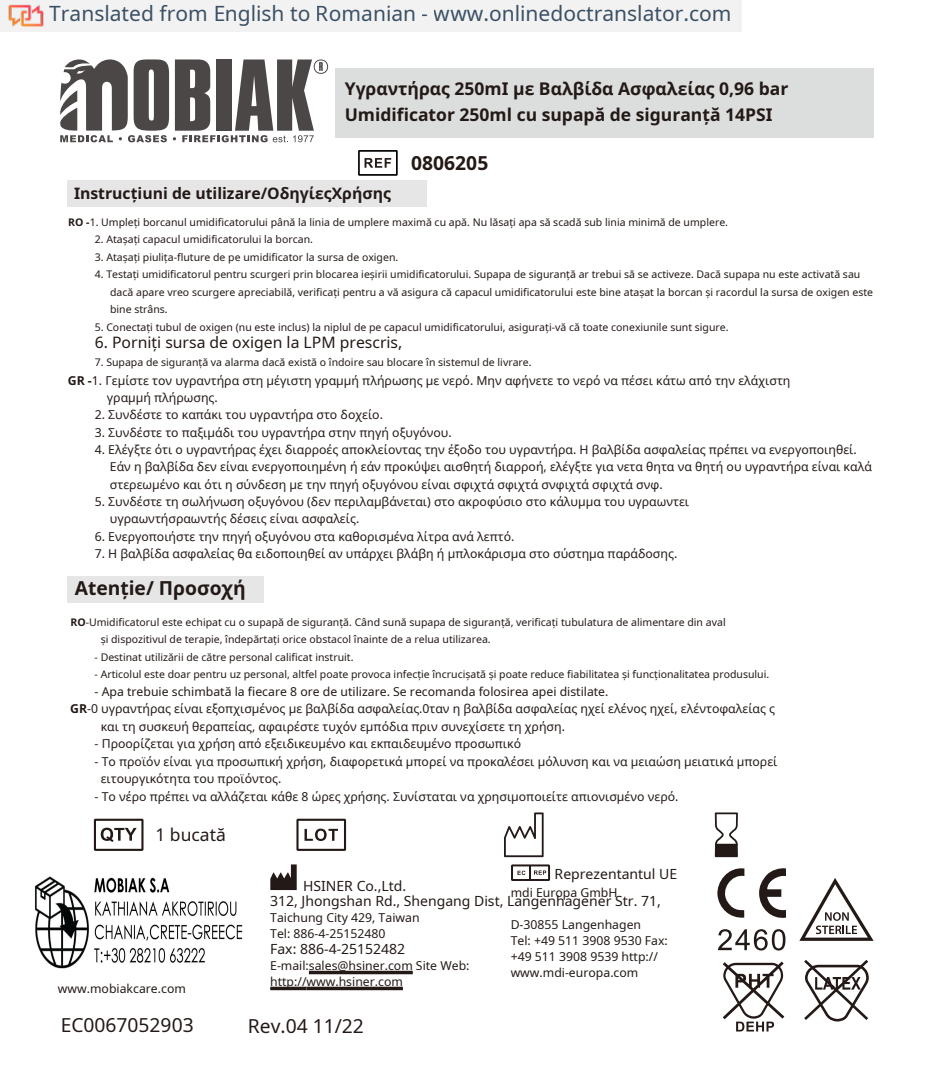
<style>
.page{position:relative;width:933px;height:1092px;background:#fff}
.page>*{position:absolute;margin:0;border:0;box-sizing:border-box;transform-origin:0 0}
.t1{font:21px "Noto Sans";color:rgb(15 43 70/.8)}
.t2{font:19.25px "Noto Sans";color:#231916}
.t3{font:700 19.25px "Noto Sans";color:#231916}
.t4{font:700 17.5px/25.6px "Noto Sans";color:#231916}
.t5{font:17.5px "Noto Sans";color:#231916}
.t6{font:700 15.75px "Noto Sans";color:#231916}
.t7{font:15.75px "Noto Sans";color:#231916}
.t8{font:14px "Noto Sans";color:#231916}
.t9{font:12.25px/16.1px "Noto Sans";color:#231916}
.t10{font:10.5px/17.5px "Noto Sans";color:#231916}
.s1{font-weight:700}
</style>
<div class="page">
<div style="left:67px;top:576px;width:197px;height:26px;background:#e6e6e7"></div>
<div style="left:67px;top:180px;width:360px;height:26px;background:#e6e6e7"></div>
<svg style="left:60px;top:59px;width:268px;height:83px"></svg>
<svg style="left:358px;top:150px;width:40px;height:26px"></svg>
<svg style="left:511px;top:864px;width:39px;height:16px"></svg>
<svg style="left:270px;top:864px;width:27px;height:26px"></svg>
<svg style="left:296px;top:818px;width:50px;height:32px"></svg>
<svg style="left:94px;top:818px;width:49px;height:32px"></svg>
<svg style="left:715px;top:812px;width:23px;height:45px"></svg>
<svg style="left:504px;top:812px;width:39px;height:45px"></svg>
<svg style="left:800px;top:878px;width:73px;height:62px"></svg>
<svg style="left:759px;top:868px;width:27px;height:50px"></svg>
<svg style="left:717px;top:868px;width:27px;height:50px"></svg>
<svg style="left:718px;top:929px;width:67px;height:21px"></svg>
<svg style="left:722px;top:961px;width:62px;height:70px"></svg>
<svg style="left:804px;top:960px;width:65px;height:61px"></svg>
<div style="left:335px;top:68px;width:538px;height:69px;background:#dcdddd"></div>
<img style="left:35px;top:876px;width:208px;height:93px">
<svg style="left:309px;top:970px;width:104px;height:4px"></svg>
<svg style="left:270px;top:986px;width:36px;height:4px"></svg>
<svg style="left:306px;top:986px;width:97px;height:4px"></svg>
<div style="left:0;top:0;width:742px;height:32px;background:#f2f2f2"></div>
<img style="left:9px;top:4px;width:35px;height:23px">
<h1 class="t1" style="left:49px;top:-1px;width:683px">Translated from English to Romanian - www.onlinedoctranslator.com</h1>
<h3 class="t4" style="left:345px;top:75px;width:445px">Υγραντήρας 250mΙ με Βαλβίδα Ασφαλείας 0,96 bar<br>Umidificator 250ml cu supapă de siguranță 14PSI</h3>
<h2 class="t3" style="left:411px;top:149px;width:79px">0806205</h2>
<p class="t6" style="left:74px;top:182px;width:318px">Instrucțiuni de utilizare/ΟδηγίεςΧρήσης</p>
<p class="t10" style="left:68px;top:213px;width:661px"><span class="s1">RO -</span>1. Umpleți borcanul umidificatorului până la linia de umplere maximă cu apă. Nu lăsați apa să scadă sub linia minimă de umplere.</p>
<p class="t10" style="left:95px;top:230px;width:220px">2. Atașați capacul umidificatorului la borcan.</p>
<p class="t10" style="left:95px;top:248px;width:305px">3. Atașați piulița-fluture de pe umidificator la sursa de oxigen.</p>
<p class="t10" style="left:110px;top:265px;width:764px;text-indent:-15px">4. Testați umidificatorul pentru scurgeri prin blocarea ieșirii umidificatorului. Supapa de siguranță ar trebui să se activeze. Dacă supapa nu este activată sau dacă apare vreo scurgere apreciabilă, verificați pentru a vă asigura că capacul umidificatorului este bine atașat la borcan și racordul la sursa de oxigen este bine strâns.</p>
<p class="t10" style="left:95px;top:318px;width:635px">5. Conectați tubul de oxigen (nu este inclus) la niplul de pe capacul umidificatorului, asigurați-vă că toate conexiunile sunt sigure.</p>
<p class="t7" style="left:95px;top:331px;width:309px">6. Porniți sursa de oxigen la LPM prescris,</p>
<p class="t10" style="left:95px;top:353px;width:438px">7. Supapa de siguranță va alarma dacă există o îndoire sau blocare în sistemul de livrare.</p>
<p class="t9" style="left:107px;top:371px;width:685px;line-height:17.2px;text-indent:-39px"><span class="s1">GR -</span>1. Γεμίστε τον υγραντήρα στη μέγιστη γραμμή πλήρωσης με νερό. Μην αφήνετε το νερό να πέσει κάτω από την ελάχιστη γραμμή πλήρωσης.</p>
<p class="t9" style="left:95px;top:406px;width:290px">2. Συνδέστε το καπάκι του υγραντήρα στο δοχείο.</p>
<p class="t9" style="left:95px;top:424px;width:358px">3. Συνδέστε το παξιμάδι του υγραντήρα στην πηγή οξυγόνου.</p>
<p class="t9" style="left:110px;top:441px;width:763px;line-height:17.2px;text-indent:-15px">4. Ελέγξτε ότι o υγραντήρας έχει διαρροές αποκλείοντας την έξοδο του υγραντήρα. Η βαλβίδα ασφαλείας πρέπει να ενεργοποιηθεί.<br>Εάν η βαλβίδα δεν είναι ενεργοποιημένη ή εάν προκύψει αισθητή διαρροή, ελέγξτε για νετα θητα να θητή ου υγραντήρα είναι καλά στερεωμένο και ότι η σύνδεση με την πηγή οξυγόνου είναι σφιχτά σφιχτά σνφιχτά σφιχτά σνφ.</p>
<p class="t9" style="left:110px;top:492px;width:581px;line-height:17.2px;text-indent:-15px">5. Συνδέστε τη σωλήνωση οξυγόνου (δεν περιλαμβάνεται) στο ακροφύσιο στο κάλυμμα του υγραωντει υγραωντήσραωντής δέσεις είναι ασφαλείς.</p>
<p class="t9" style="left:95px;top:528px;width:421px">6. Ενεργοποιήστε την πηγή οξυγόνου στα καθορισμένα λίτρα ανά λεπτό.</p>
<p class="t9" style="left:95px;top:545px;width:584px">7. Η βαλβίδα ασφαλείας θα ειδοποιηθεί αν υπάρχει βλάβη ή μπλοκάρισμα στο σύστημα παράδοσης.</p>
<h2 class="t3" style="left:75px;top:574px;width:172px">Atenție/ Προσοχή</h2>
<p class="t10" style="left:101px;top:612px;width:626px;text-indent:-30px"><span class="s1">RO</span>-Umidificatorul este echipat cu o supapă de siguranță. Când sună supapa de siguranță, verificați tubulatura de alimentare din aval și dispozitivul de terapie, îndepărtați orice obstacol înainte de a relua utilizarea.</p>
<p class="t10" style="left:95px;top:647px;width:260px">- Destinat utilizării de către personal calificat instruit.</p>
<p class="t10" style="left:95px;top:665px;width:676px">- Articolul este doar pentru uz personal, altfel poate provoca infecție încrucișată și poate reduce fiabilitatea și funcționalitatea produsului.</p>
<p class="t9" style="left:95px;top:682px;width:515px">- Apa trebuie schimbată la fiecare 8 ore de utilizare. Se recomanda folosirea apei distilate.</p>
<p class="t9" style="left:70px;top:700px;width:706px"><span class="s1">GR</span>-0 υγραντήρας είναι εξοπχισμένος με βαλβίδα ασφαλείας.0ταν η βαλβίδα ασφαλείας ηχεί ελένος ηχεί, ελέντοφαλείας ς</p>
<p class="t9" style="left:101px;top:717px;width:466px">και τη συσκευή θεραπείας, αφαιρέστε τυχόν εμπόδια πριν συνεχίσετε τη χρήση.</p>
<p class="t9" style="left:95px;top:735px;width:428px">- Προορίζεται για χρήση από εξειδικευμένο και εκπαιδευμένο προσωπικό</p>
<p class="t9" style="left:101px;top:752px;width:678px;line-height:17.5px;text-indent:-6px">- Το προϊόν είναι για προσωπική χρήση, διαφορετικά μπορεί να προκαλέσει μόλυνση και να μειαώση μειατικά μπορεί ειτουργικότητα του προϊόντος.</p>
<p class="t9" style="left:95px;top:787px;width:585px">- Το νέρο πρέπει να αλλάζεται κάθε 8 ώρες χρήσης. Συνίσταται να χρησιμοποιείτε απιονισμένο νερό.</p>
<h3 class="t5" style="left:155px;top:822px;width:72px">1 bucată</h3>
<p class="t8" style="left:554px;top:863px;width:124px">Reprezentantul UE</p>
<p class="t8" style="left:303px;top:875px;width:105px">HSINER Co.,Ltd.</p>
<p class="t9" style="left:510px;top:884px;width:108px">mdi Europa GmbH</p>
<p class="t8" style="left:270px;top:891px;width:392px">312, Jhongshan Rd., Shengang Dist, Langenhagener Str. 71,</p>
<p class="t9" style="left:270px;top:909px;width:151px">Taichung City 429, Taiwan<br>Tel: 886-4-25152480</p>
<p class="t8" style="left:270px;top:939px;width:137px">Fax: 886-4-25152482</p>
<p class="t9" style="left:270px;top:957px;width:201px">E-mail:sales@hsiner.com Site Web: http://www.hsiner.com</p>
<p class="t9" style="left:510px;top:916px;width:159px">D-30855 Langenhagen<br>Tel: +49 511 3908 9530 Fax: +49 511 3908 9539 http:// www.mdi-europa.com</p>
<p class="t9" style="left:58px;top:980px;width:129px">www.mobiakcare.com</p>
<h2 class="t2" style="left:61px;top:1011px;width:134px">EC0067052903</h2>
<h2 class="t2" style="left:248px;top:1011px;width:118px">Rev.04 11/22</h2>
</div>
